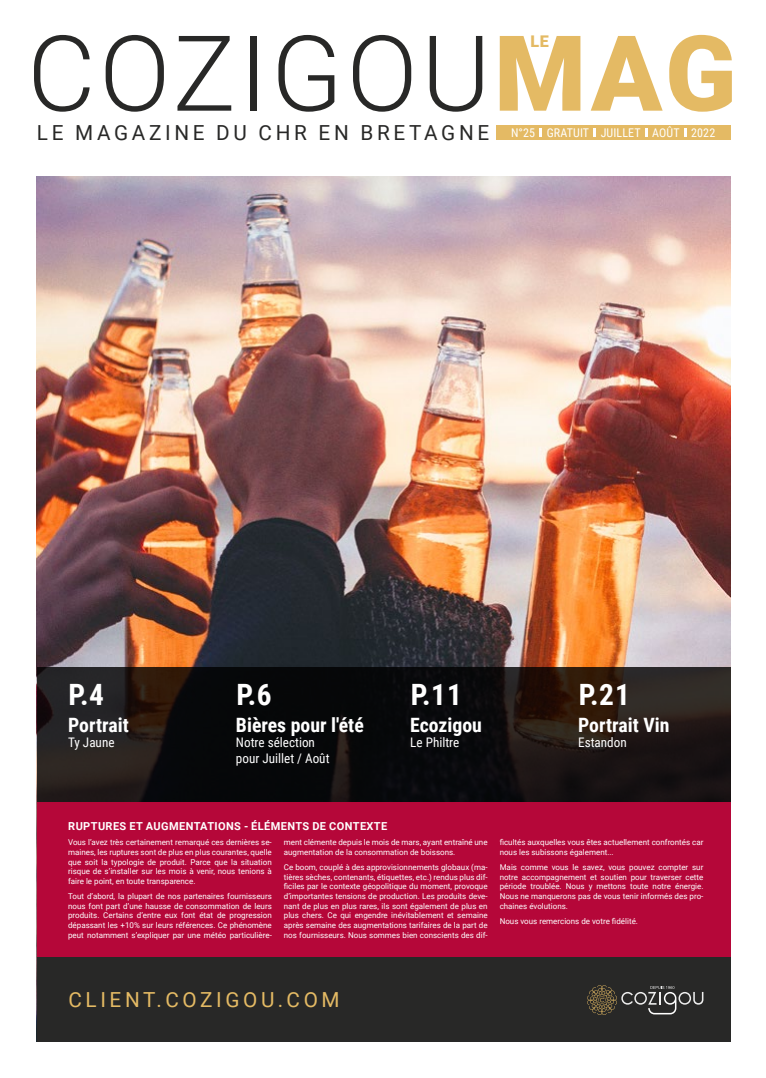
<style>
.page{position:relative;width:766px;height:1078px;background:#fff}
.page>*{position:absolute;margin:0;border:0;box-sizing:border-box;transform-origin:0 0}
.t1{font:300 105px "Roboto";letter-spacing:.035em;color:#282827}
.t2{font:700 29.3px "Roboto Condensed";color:#fff}
.t3{font:20.7px "Roboto";letter-spacing:.175em;color:#282827}
.t4{font:20.7px "Roboto";letter-spacing:.175em;color:#e4ba64}
.t5{font:700 19.7px "Roboto Condensed";color:#fff}
.t6{font:900 16.1px "Roboto";color:#e4ba64}
.t7{font:13.2px/15.8px "Roboto Condensed";color:#fff}
.t8{font:12px "Roboto Condensed";letter-spacing:.01em;color:#fff}
.t9{font:700 11px "Roboto";letter-spacing:.035em;color:#fff}
.t10{font:8px/9.6px "Roboto";color:#fff;text-align:justify}
.s1{font-weight:900;color:#e4ba64}
</style>
<div class="page">
<img style="left:37px;top:176px;width:693px;height:491px">
<div style="left:37px;top:956px;width:693px;height:86px;background:#282827"></div>
<div style="left:37px;top:801px;width:693px;height:155px;background:#b50739"></div>
<svg style="left:37px;top:667px;width:693px;height:134px;background:#161211"></svg>
<div style="left:496px;top:125px;width:234px;height:15px;background:#e4ba64"></div>
<svg style="left:539px;top:128px;width:2px;height:9px"></svg>
<svg style="left:593px;top:128px;width:2px;height:9px"></svg>
<svg style="left:645px;top:128px;width:2px;height:9px"></svg>
<svg style="left:684px;top:128px;width:2px;height:9px"></svg>
<svg style="left:587px;top:985px;width:116px;height:29px"></svg>
<h1 class="t1" style="left:27px;top:0;width:710px">COZIGOU<span class="s1">MAG</span></h1>
<h3 class="t8" style="left:511px;top:124px;width:205px">N°25 GRATUIT JUILLET AOÛT 2022</h3>
<h3 class="t6" style="left:530px;top:30px;width:20px">LE</h3>
<h3 class="t3" style="left:37px;top:118px;width:453px">LE MAGAZINE DU CHR EN BRETAGNE</h3>
<h2 class="t2" style="left:69px;top:673px;width:37px">P.4</h2>
<h3 class="t5" style="left:68px;top:710px;width:62px">Portrait</h3>
<h3 class="t7" style="left:68px;top:734px;width:48px">Ty Jaune</h3>
<h2 class="t2" style="left:236px;top:673px;width:37px">P.6</h2>
<h3 class="t5" style="left:236px;top:710px;width:129px">Bières pour l'été</h3>
<h3 class="t7" style="left:236px;top:734px;width:95px">Notre sélection pour Juillet / Août</h3>
<h2 class="t2" style="left:410px;top:673px;width:53px">P.11</h2>
<h3 class="t5" style="left:410px;top:710px;width:73px">Ecozigou</h3>
<h3 class="t7" style="left:410px;top:734px;width:51px">Le Philtre</h3>
<h2 class="t2" style="left:578px;top:673px;width:53px">P.21</h2>
<h3 class="t5" style="left:578px;top:710px;width:93px">Portrait Vin</h3>
<h3 class="t7" style="left:578px;top:734px;width:50px">Estandon</h3>
<h3 class="t9" style="left:68px;top:818px;width:320px">RUPTURES ET AUGMENTATIONS - ÉLÉMENTS DE CONTEXTE</h3>
<p class="t10" style="left:68px;top:837px;width:205px">Vous l’avez très certainement remarqué ces dernières se&shy;maines, les ruptures sont de plus en plus courantes, quelle que soit la typologie de produit. Parce que la situation risque de s’installer sur les mois à venir, nous tenions à faire le point, en toute transparence.</p>
<p class="t10" style="left:68px;top:890px;width:205px">Tout d’abord, la plupart de nos partenaires fournisseurs nous font part d’une hausse de consommation de leurs produits. Certains d’entre eux font état de progression dépassant les +10% sur leurs références. Ce phénomène peut notamment s’expliquer par une météo particulière-</p>
<p class="t10" style="left:284px;top:837px;width:205px">ment clémente depuis le mois de mars, ayant entraîné une augmentation de la consommation de boissons.</p>
<p class="t10" style="left:284px;top:862px;width:205px">Ce boom, couplé à des approvisionnements globaux (ma&shy;tières sèches, contenants, étiquettes, etc.) rendus plus dif&shy;ficiles par le contexte géopolitique du moment, provoque d’importantes tensions de production. Les produits deve&shy;nant de plus en plus rares, ils sont également de plus en plus chers. Ce qui engendre inévitablement et semaine après semaine des augmentations tarifaires de la part de nos fournisseurs. Nous sommes bien conscients des dif-</p>
<p class="t10" style="left:499px;top:837px;width:205px">ficultés auxquelles vous êtes actuellement confrontés car nous les subissons également...</p>
<p class="t10" style="left:499px;top:862px;width:205px">Mais comme vous le savez, vous pouvez compter sur notre accompagnement et soutien pour traverser cette période troublée. Nous y mettons toute notre énergie.<br>Nous ne manquerons pas de vous tenir informés des pro&shy;chaines évolutions.</p>
<p class="t10" style="left:499px;top:915px;width:140px">Nous vous remercions de votre fidélité.</p>
<h3 class="t4" style="left:68px;top:985px;width:272px">CLIENT.COZIGOU.COM</h3>
</div>
